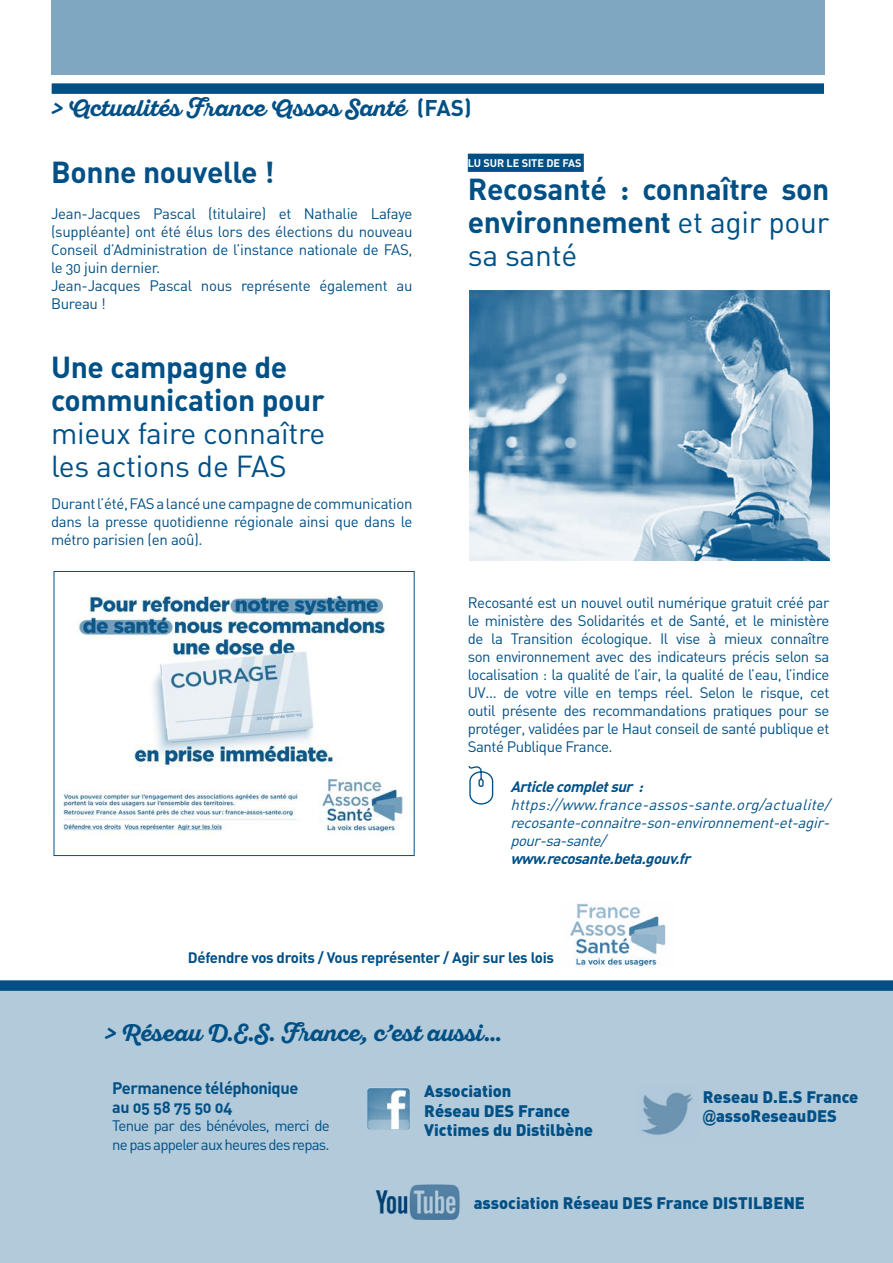
<style>
.page{position:relative;width:893px;height:1263px;background:#fff}
.page>*{position:absolute;margin:0;border:0;box-sizing:border-box;transform-origin:0 0}
.t1{font:30px/33px "DIN Bold Alternate";letter-spacing:-.01em;color:#005086}
.t2{font:30px/33px "DIN Regular Alternate";letter-spacing:-.01em;color:#005086}
.t3{font:700 22.5px "Sant Elia Script Alt";color:#005086}
.t4{font:900 16.5px/19.8px "DIN";color:#005086}
.t5{font:16.5px "DIN Bold Alternate";letter-spacing:-.03em;color:#005086}
.t6{font:16.05px "DIN Bold Alternate";letter-spacing:-.02em;color:#005086}
.t7{font:15px/18px "DIN Regular Alternate";letter-spacing:-.02em;color:#005086;text-align:justify}
.t8{font:italic 15px/18px "DIN Regular Alternate";color:#005086;text-align:justify}
.t9{font:15px/19.4px "DIN Regular Alternate";letter-spacing:-.05em;color:#005086}
.t10{font:700 15px "DIN";letter-spacing:-.02em;color:#005086}
.t11{font:italic 700 15px "DIN";color:#005086}
.t12{font:italic 15px "DIN Bold Alternate";color:#005086}
.t13{font:10.95px "DIN Bold Alternate";letter-spacing:-.01em;color:#fff}
.s1{font-family:"DIN"}
.s2{font-family:"DIN Regular Alternate"}
.s3{font-family:"Arial Narrow";font-weight:700}
</style>
<div class="page">
<div style="left:0;top:986px;width:893px;height:277px;background:#b2cada"></div>
<img style="left:367px;top:1087px;width:43px;height:42px">
<img style="left:641px;top:1092px;width:52px;height:43px">
<img style="left:375px;top:1184px;width:85px;height:35px">
<div style="left:468px;top:154px;width:116px;height:18px;background:#005086"></div>
<div style="left:52px;top:0;width:773px;height:74px;background:#7fa7c2"></div>
<div style="left:52px;top:83px;width:772px;height:11px;background:#005086"></div>
<div style="left:0;top:980px;width:893px;height:11px;background:#005086"></div>
<img style="left:63px;top:594px;width:342px;height:239px">
<div style="left:54px;top:571px;width:361px;height:285px;border:1px solid #005086"></div>
<img style="left:469px;top:290px;width:360px;height:270px">
<svg style="left:468px;top:766px;width:26px;height:39px"></svg>
<img style="left:570px;top:903px;width:96px;height:65px">
<h2 class="t3" style="left:52px;top:95px;width:422px">&gt; Actualités France Assos Santé <span class="s1">(FAS)</span></h2>
<h1 class="t1" style="left:51px;top:154px;width:225px">Bonne nouvelle !</h1>
<p class="t7" style="left:51px;top:204px;width:363px;text-align:left">Jean-Jacques Pascal (titulaire) et Nathalie Lafaye (suppléante) ont été élus lors des élections du nouveau Conseil d’Administration de l’instance nationale de FAS, le 30 juin dernier.<br>Jean-Jacques Pascal nous représente également au Bureau !</p>
<h1 class="t1" style="left:51px;top:349px;width:275px">Une campagne de communication pour</h1>
<h1 class="t2" style="left:51px;top:416px;width:276px">mieux faire connaître les actions de FAS</h1>
<p class="t7" style="left:51px;top:494px;width:363px">Durant l’été, FAS a lancé une campagne de communication dans la presse quotidienne régionale ainsi que dans le métro parisien (en aoû).</p>
<p class="t13" style="left:468px;top:156px;width:115px">LU SUR LE SITE DE FAS</p>
<h1 class="t1" style="left:468px;top:171px;width:363px">Recosanté : connaître son environnement <span class="s2">et agir pour</span></h1>
<h1 class="t2" style="left:468px;top:238px;width:111px">sa santé</h1>
<p class="t7" style="left:468px;top:593px;width:363px">Recosanté est un nouvel outil numérique gratuit créé par le ministère des Solidarités et de Santé, et le ministère de la Transition écologique. Il vise à mieux connaître son environnement avec des indicateurs précis selon sa localisation : la qualité de l’air, la qualité de l’eau, l’indice UV… de votre ville en temps réel. Selon le risque, cet outil présente des recommandations pratiques pour se protéger, validées par le Haut conseil de santé publique et Santé Publique France.</p>
<p class="t12" style="left:510px;top:777px;width:139px">Articlecompletsur :</p>
<p class="t8" style="left:510px;top:796px;width:325px">https://www.france-assos-sante.org/actualite/ recosante-connaitre-son-environnement-et-agir&shy;pour-sa-sante/</p>
<p class="t11" style="left:510px;top:849px;width:186px">www.recosante.beta.gouv.fr</p>
<p class="t10" style="left:188px;top:948px;width:368px">Défendre vos droits / Vous représenter / Agir sur les lois</p>
<h2 class="t3" style="left:105px;top:1020px;width:399px">&gt; Réseau D.E.S. France, c’est aussi…</h2>
<p class="t4" style="left:424px;top:1080px;width:170px">Association<br>Réseau DES France<br>Victimes du Distilbène</p>
<p class="t4" style="left:703px;top:1086px;width:157px">Reseau D.E.S France <span class="s3">@</span>assoReseauDES</p>
<p class="t5" style="left:112px;top:1077px;width:188px">Permanence téléphonique</p>
<p class="t6" style="left:112px;top:1097px;width:122px">au 05 58 75 50 04</p>
<p class="t9" style="left:112px;top:1116px;width:219px">Tenue par des bénévoles, merci de ne pas appeler aux heures des repas.</p>
<p class="t4" style="left:474px;top:1192px;width:333px">association Réseau DES France DISTILBENE</p>
</div>
